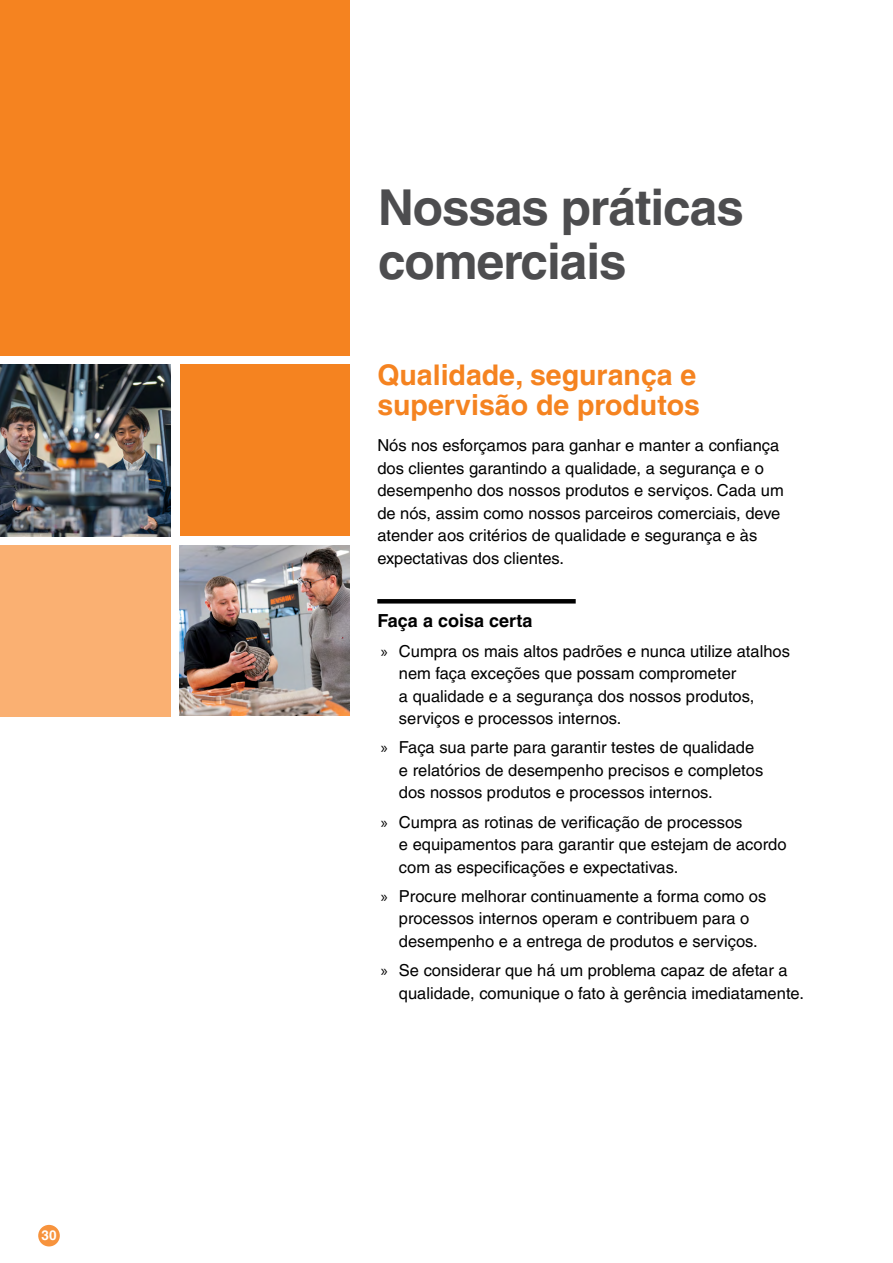
<style>
.page{position:relative;width:893px;height:1263px;background:#fff}
.page>*{position:absolute;margin:0;border:0;box-sizing:border-box;transform-origin:0 0}
.t1{font:700 49.5px/54px "Helvetica LT Pro";letter-spacing:-.02em;color:#4d4d4f}
.t2{font:700 28.5px/30px "Helvetica LT Pro";color:#f58320}
.t3{font:700 18px "Helvetica LT Pro";color:#000}
.t4{font:16.5px/22.5px "Helvetica LT Pro";color:#000}
.t5{font:700 13.5px "Helvetica LT Pro";color:#fff}
.s1{font-family:"Myriad Pro"}
</style>
<div class="page">
<div style="left:180px;top:365px;width:170px;height:171px;background:#f58320"></div>
<div style="left:0;top:0;width:350px;height:356px;background:#f58320"></div>
<div style="left:0;top:545px;width:171px;height:172px;background:#fab072"></div>
<div style="left:38px;top:1225px;width:22px;height:21px;background:#f7933d;border-radius:50%"></div>
<img style="left:180px;top:546px;width:170px;height:170px">
<img style="left:0;top:365px;width:171px;height:171px">
<svg style="left:377px;top:599px;width:199px;height:4px"></svg>
<p class="t5" style="left:41px;top:1227px;width:17px">30</p>
<h1 class="t1" style="left:378px;top:180px;width:367px">Nossas práticas comerciais</h1>
<h2 class="t2" style="left:377px;top:360px;width:324px">Qualidade, segurança e supervisão de produtos</h2>
<p class="t4" style="left:377px;top:434px;width:408px">Nós nos esforçamos para ganhar e manter a confiança dos clientes garantindo a qualidade, a segurança e o desempenho dos nossos produtos e serviços. Cada um de nós, assim como nossos parceiros comerciais, deve atender aos critérios de qualidade e segurança e às expectativas dos clientes.</p>
<p class="t3" style="left:377px;top:609px;width:157px">Faça a coisa certa</p>
<p class="t4" style="left:399px;top:639px;width:392px;text-indent:-18px"><span class="s1">»</span> Cumpra os mais altos padrões e nunca utilize atalhos nem faça exceções que possam comprometer<br>a qualidade e a segurança dos nossos produtos, serviços e processos internos.</p>
<p class="t4" style="left:399px;top:736px;width:366px;text-indent:-18px"><span class="s1">»</span> Faça sua parte para garantir testes de qualidade e relatórios de desempenho precisos e completos dos nossos produtos e processos internos.</p>
<p class="t4" style="left:399px;top:810px;width:389px;text-indent:-18px"><span class="s1">»</span> Cumpra as rotinas de verificação de processos<br>e equipamentos para garantir que estejam de acordo com as especificações e expectativas.</p>
<p class="t4" style="left:381px;top:885px;width:387px;text-align:center"><span class="s1">»</span> Procure melhorar continuamente a forma como os processos internos operam e contribuem para o desempenho e a entrega de produtos e serviços.</p>
<p class="t4" style="left:399px;top:959px;width:407px;text-indent:-18px"><span class="s1">»</span> Se considerar que há um problema capaz de afetar a qualidade, comunique o fato à gerência imediatamente.</p>
</div>
